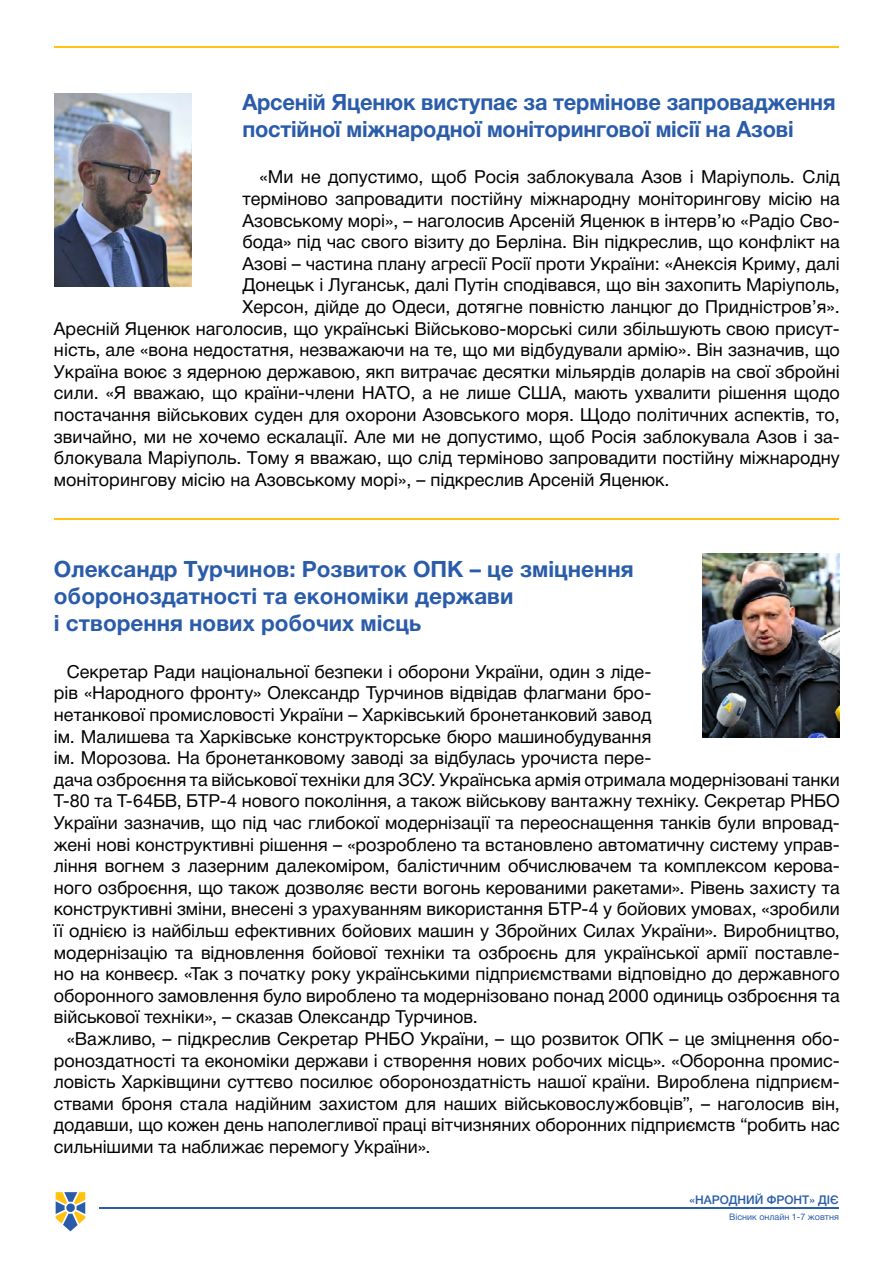
<style>
.page{position:relative;width:893px;height:1263px;background:#fff}
.page>*{position:absolute;margin:0;border:0;box-sizing:border-box;transform-origin:0 0}
.t1{font:22.5px/27px "Helvetica 7 Bold";color:#2a5caa}
.t2{font:18px/21.6px "Helvetica 5 Normal";color:#000}
.t3{font:12px "Helvetica 6 Medium";color:#2a5caa}
.t4{font:9px "Helvetica 5 Normal";color:#2a5caa}
</style>
<div class="page">
<hr style="left:54px;top:47px;width:785px;height:1px;background:#ffc20e">
<hr style="left:100px;top:1208px;width:739px;height:1px;background:#2a5caa">
<svg style="left:55px;top:1192px;width:31px;height:40px"></svg>
<img style="left:54px;top:94px;width:137px;height:192px">
<hr style="left:54px;top:519px;width:785px;height:1px;background:#ffc20e">
<img style="left:702px;top:553px;width:138px;height:184px">
<p class="t1" style="left:242px;top:88px;width:595px">Арсеній Яценюк виступає за термінове запровадження постійної міжнародної моніторингової місії на Азові</p>
<p class="t2" style="left:259px;top:166px;width:582px">«Ми не допустимо, щоб Росія заблокувала Азов і Маріуполь. Слід</p>
<p class="t2" style="left:242px;top:188px;width:599px">терміново запровадити постійну міжнародну моніторингову місію на</p>
<p class="t2" style="left:242px;top:210px;width:599px">Азовському морі», – наголосив Арсеній Яценюк в інтерв’ю «Радіо Сво-</p>
<p class="t2" style="left:242px;top:231px;width:599px">бода» під час свого візиту до Берліна. Він підкреслив, що конфлікт на</p>
<p class="t2" style="left:242px;top:253px;width:599px">Азові – частина плану агресії Росії проти України: «Анексія Криму, далі</p>
<p class="t2" style="left:242px;top:274px;width:599px">Донецьк і Луганськ, далі Путін сподівався, що він захопить Маріуполь,</p>
<p class="t2" style="left:242px;top:296px;width:599px">Херсон, дійде до Одеси, дотягне повністю ланцюг до Придністров’я».</p>
<p class="t2" style="left:54px;top:318px;width:787px">Аресній Яценюк наголосив, що українські Військово-морські сили збільшують свою присут-</p>
<p class="t2" style="left:54px;top:339px;width:787px">ність, але «вона недостатня, незважаючи на те, що ми відбудували армію». Він зазначив, що</p>
<p class="t2" style="left:54px;top:361px;width:787px">Україна воює з ядерною державою, якп витрачає десятки мільярдів доларів на свої збройні</p>
<p class="t2" style="left:54px;top:382px;width:787px">сили. «Я вважаю, що країни-члени НАТО, а не лише США, мають ухвалити рішення щодо</p>
<p class="t2" style="left:54px;top:404px;width:787px">постачання військових суден для охорони Азовського моря. Щодо політичних аспектів, то,</p>
<p class="t2" style="left:54px;top:426px;width:787px">звичайно, ми не хочемо ескалації. Але ми не допустимо, щоб Росія заблокувала Азов і за-</p>
<p class="t2" style="left:54px;top:447px;width:787px">блокувала Маріуполь. Тому я вважаю, що слід терміново запровадити постійну міжнародну</p>
<p class="t2" style="left:54px;top:469px;width:617px">моніторингову місію на Азовському морі», – підкреслив Арсеній Яценюк.</p>
<p class="t1" style="left:54px;top:556px;width:581px">Олександр Турчинов: Розвиток ОПК – це зміцнення обороноздатності та економіки держави<br>і створення нових робочих місць</p>
<p class="t2" style="left:54px;top:661px;width:787px;text-indent:13px">Секретар Ради національної безпеки і оборони України, один з ліде-<br>рів «Народного фронту» Олександр Турчинов відвідав флагмани бро-<br>нетанкової промисловості України – Харківський бронетанковий завод<br>ім. Малишева та Харківське конструкторське бюро машинобудування<br>ім. Морозова. На бронетанковому заводі за відбулась урочиста пере-<br>дача озброєння та військової техніки для ЗСУ. Українська армія отримала модернізовані танки Т-80 та Т-64БВ, БТР-4 нового покоління, а також військову вантажну техніку. Секретар РНБО України зазначив, що під час глибокої модернізації та переоснащення танків були впровад&shy;жені нові конструктивні рішення – «розроблено та встановлено автоматичну систему управ&shy;ління вогнем з лазерним далекоміром, балістичним обчислювачем та комплексом керова&shy;ного озброєння, що також дозволяє вести вогонь керованими ракетами». Рівень захисту та конструктивні зміни, внесені з урахуванням використання БТР-4 у бойових умовах, «зробили її однією із найбільш ефективних бойових машин у Збройних Силах України». Виробництво, модернізацію та відновлення бойової техніки та озброєнь для української армії поставле&shy;но на конвеєр. «Так з початку року українськими підприємствами відповідно до державного оборонного замовлення було вироблено та модернізовано понад 2000 одиниць озброєння та військової техніки», – сказав Олександр Турчинов.</p>
<p class="t2" style="left:54px;top:1028px;width:787px;text-align:justify;text-indent:13px">«Важливо, – підкреслив Секретар РНБО України, – що розвиток ОПК – це зміцнення обо&shy;роноздатності та економіки держави і створення нових робочих місць». «Оборонна промис&shy;ловість Харківщини суттєво посилює обороноздатність нашої країни. Вироблена підприєм&shy;ствами броня стала надійним захистом для наших військовослужбовців”, – наголосив він, додавши, що кожен день наполегливої праці вітчизняних оборонних підприємств “робить нас сильнішими та наближає перемогу України».</p>
<p class="t3" style="left:689px;top:1193px;width:151px">«НАРОДНИЙ ФРОНТ» ДІЄ</p>
<p class="t4" style="left:729px;top:1211px;width:111px">Вісник онлайн 1-7 жовтня</p>
</div>
